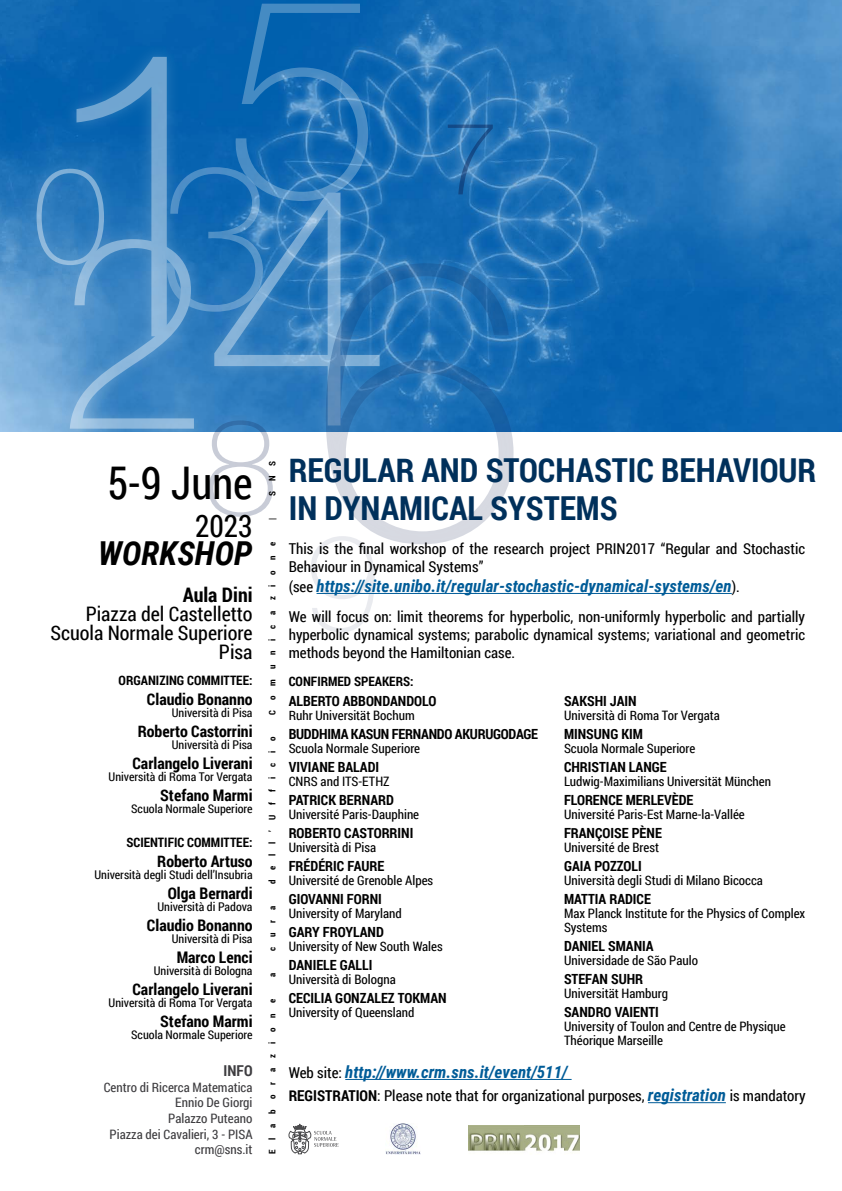
<style>
.page{position:relative;width:842px;height:1191px;background:#fff}
.page>*{position:absolute;margin:0;border:0;box-sizing:border-box;transform-origin:0 0}
.t1{font:45px "Roboto Condensed";color:#000;scale:.95 1}
.t2{font:700 33px/38px "Roboto Condensed";color:#00305b}
.t3{font:italic 700 33px "Roboto Condensed";color:#000}
.t4{font:31px "Roboto Condensed";color:#000;scale:.95 1}
.t5{font:20px/19px "Roboto Condensed";color:#000;text-align:right}
.t6{font:700 20px "Roboto Condensed";color:#000}
.t7{font:italic 700 17px "Roboto Condensed";color:#005c98}
.t8{font:700 16px "Roboto Condensed";color:#000}
.t9{font:15px/18px "Roboto Condensed";color:#000}
.t10{font:700 15px "Roboto Condensed";color:#3e3d40}
.t11{font:700 14px "Roboto Condensed";color:#000}
.t12{font:700 14px "Roboto Condensed";letter-spacing:-.02em;color:#000}
.t13{font:13px/14px "Roboto Condensed";color:#000}
.t14{font:13px/15.6px "Roboto Condensed";color:#3e3d40;text-align:right}
.t15{font:700 13px "Roboto Condensed";color:#000}
.t16{font:12px "Roboto Condensed";color:#000}
.t17{font:700 9px "Roboto Condensed";letter-spacing:1.09em;color:#000}
.s1{font-weight:400;font-style:normal;font-size:15px;color:#000}
.s2{font-weight:700}
.s3{font-weight:700;font-style:italic;font-size:17px;color:#005c98}
</style>
<div class="page">
<img style="left:0;top:0;width:842px;height:431px">
<div style="left:21px;top:42px;width:507px;height:604px;background:#fff;opacity:.46"></div>
<svg style="left:326px;top:263px;width:187px;height:281px"></svg>
<svg style="left:448px;top:125px;width:45px;height:69px"></svg>
<svg style="left:37px;top:4px;width:343px;height:513px"></svg>
<svg style="left:311px;top:536px;width:64px;height:96px"></svg>
<svg style="left:289px;top:1123px;width:49px;height:31px"></svg>
<hr style="left:317px;top:593px;width:415px;height:1px;background:#005c98">
<hr style="left:345px;top:1079px;width:227px;height:1px;background:#005c98">
<hr style="left:648px;top:1102px;width:78px;height:1px;background:#005c98">
<img style="left:385px;top:1123px;width:36px;height:31px">
<img style="left:468px;top:1125px;width:112px;height:27px">
<h1 class="t1" style="left:107px;top:452px;width:154px">5-9 June</h1>
<h3 class="t4" style="left:195px;top:504px;width:62px">2023</h3>
<h2 class="t3" style="left:98px;top:530px;width:156px">WORKSHOP</h2>
<h3 class="t6" style="left:183px;top:580px;width:71px">Aula Dini</h3>
<h3 class="t5" style="left:50px;top:603px;width:204px">Piazza del Castelletto<br>Scuola Normale Superiore<br>Pisa</h3>
<p class="t15" style="left:119px;top:671px;width:135px">ORGANIZING COMMITTEE:</p>
<p class="t8" style="left:147px;top:688px;width:107px">Claudio Bonanno</p>
<p class="t16" style="left:172px;top:704px;width:82px">Università di Pisa</p>
<p class="t8" style="left:138px;top:720px;width:116px">Roberto Castorrini</p>
<p class="t16" style="left:172px;top:736px;width:82px">Università di Pisa</p>
<p class="t8" style="left:132px;top:752px;width:122px">Carlangelo Liverani</p>
<p class="t16" style="left:109px;top:768px;width:145px">Università di Roma Tor Vergata</p>
<p class="t8" style="left:160px;top:784px;width:94px">Stefano Marmi</p>
<p class="t16" style="left:131px;top:800px;width:123px">Scuola Normale Superiore</p>
<p class="t15" style="left:127px;top:833px;width:127px">SCIENTIFIC COMMITTEE:</p>
<p class="t8" style="left:157px;top:849px;width:97px">Roberto Artuso</p>
<p class="t16" style="left:94px;top:866px;width:160px">Università degli Studi dell’Insubria</p>
<p class="t8" style="left:168px;top:881px;width:86px">Olga Bernardi</p>
<p class="t16" style="left:157px;top:898px;width:97px">Università di Padova</p>
<p class="t8" style="left:147px;top:913px;width:107px">Claudio Bonanno</p>
<p class="t16" style="left:172px;top:930px;width:82px">Università di Pisa</p>
<p class="t8" style="left:177px;top:945px;width:77px">Marco Lenci</p>
<p class="t16" style="left:154px;top:962px;width:100px">Università di Bologna</p>
<p class="t8" style="left:132px;top:977px;width:122px">Carlangelo Liverani</p>
<p class="t16" style="left:109px;top:994px;width:145px">Università di Roma Tor Vergata</p>
<p class="t8" style="left:160px;top:1009px;width:94px">Stefano Marmi</p>
<p class="t16" style="left:131px;top:1026px;width:123px">Scuola Normale Superiore</p>
<p class="t10" style="left:224px;top:1060px;width:30px">INFO</p>
<p class="t14" style="left:104px;top:1078px;width:150px">Centro di Ricerca Matematica<br>Ennio De Giorgi<br>Palazzo Puteano<br>Piazza dei Cavalieri, 3 - PISA crm@sns.it</p>
<p class="t17" style="left:266px;top:496px;width:37px;rotate:-90deg">SNS</p>
<p class="t17" style="left:266px;top:520px;width:4px;rotate:-90deg">|</p>
<p class="t17" style="left:266px;top:715px;width:175px;rotate:-90deg">Comunicazione</p>
<p class="t17" style="left:266px;top:884px;width:149px;rotate:-90deg">dell’Ufficio</p>
<p class="t17" style="left:266px;top:951px;width:47px;rotate:-90deg">cura</p>
<p class="t17" style="left:266px;top:977px;width:6px;rotate:-90deg">a</p>
<p class="t17" style="left:266px;top:1154px;width:156px;rotate:-90deg">Elaborazione</p>
<h2 class="t2" style="left:289px;top:449px;width:529px">REGULAR AND STOCHASTIC BEHAVIOUR<br>IN DYNAMICAL SYSTEMS</h2>
<p class="t9" style="left:289px;top:539px;width:518px">This is the final workshop of the research project PRIN2017 “Regular and Stochastic<br>Behaviour in Dynamical Systems”</p>
<h3 class="t7" style="left:289px;top:574px;width:453px"><span class="s1">(see</span> https://site.unibo.it/regular-stochastic-dynamical-systems/en<span class="s1">).</span></h3>
<p class="t9" style="left:289px;top:606px;width:518px;text-align:justify">We will focus on: limit theorems for hyperbolic, non-uniformly hyperbolic and partially hyperbolic dynamical systems; parabolic dynamical systems; variational and geometric methods beyond the Hamiltonian case.</p>
<p class="t15" style="left:289px;top:672px;width:126px">CONFIRMED SPEAKERS:</p>
<p class="t11" style="left:289px;top:691px;width:149px">ALBERTO ABBONDANDOLO</p>
<p class="t13" style="left:289px;top:707px;width:128px">Ruhr Universität Bochum</p>
<p class="t12" style="left:289px;top:724px;width:251px">BUDDHIMA KASUN FERNANDO AKURUGODAGE</p>
<p class="t13" style="left:289px;top:740px;width:133px">Scuola Normale Superiore</p>
<p class="t11" style="left:289px;top:757px;width:92px">VIVIANE BALADI</p>
<p class="t13" style="left:289px;top:773px;width:102px">CNRS and ITS-ETHZ</p>
<p class="t11" style="left:289px;top:790px;width:107px">PATRICK BERNARD</p>
<p class="t13" style="left:289px;top:806px;width:132px">Université Paris-Dauphine</p>
<p class="t11" style="left:289px;top:823px;width:126px">ROBERTO CASTORRINI</p>
<p class="t13" style="left:289px;top:839px;width:89px">Università di Pisa</p>
<p class="t11" style="left:289px;top:856px;width:97px">FRÉDÉRIC FAURE</p>
<p class="t13" style="left:289px;top:872px;width:146px">Université de Grenoble Alpes</p>
<p class="t11" style="left:289px;top:889px;width:95px">GIOVANNI FORNI</p>
<p class="t13" style="left:289px;top:905px;width:115px">University of Maryland</p>
<p class="t11" style="left:289px;top:922px;width:97px">GARY FROYLAND</p>
<p class="t13" style="left:289px;top:938px;width:156px">University of New South Wales</p>
<p class="t11" style="left:289px;top:955px;width:85px">DANIELE GALLI</p>
<p class="t13" style="left:289px;top:971px;width:109px">Università di Bologna</p>
<p class="t11" style="left:289px;top:988px;width:159px">CECILIA GONZALEZ TOKMAN</p>
<p class="t13" style="left:289px;top:1004px;width:127px">University of Queensland</p>
<p class="t11" style="left:564px;top:691px;width:74px">SAKSHI JAIN</p>
<p class="t13" style="left:564px;top:707px;width:157px">Università di Roma Tor Vergata</p>
<p class="t11" style="left:564px;top:724px;width:81px">MINSUNG KIM</p>
<p class="t13" style="left:564px;top:740px;width:133px">Scuola Normale Superiore</p>
<p class="t11" style="left:564px;top:757px;width:104px">CHRISTIAN LANGE</p>
<p class="t13" style="left:564px;top:773px;width:209px">Ludwig-Maximilians Universität München</p>
<p class="t11" style="left:564px;top:790px;width:131px">FLORENCE MERLEVÈDE</p>
<p class="t13" style="left:564px;top:806px;width:182px">Université Paris-Est Marne-la-Vallée</p>
<p class="t11" style="left:564px;top:823px;width:99px">FRANÇOISE PÈNE</p>
<p class="t13" style="left:564px;top:839px;width:97px">Université de Brest</p>
<p class="t11" style="left:564px;top:856px;width:79px">GAIA POZZOLI</p>
<p class="t13" style="left:564px;top:872px;width:201px">Università degli Studi di Milano Bicocca</p>
<p class="t11" style="left:564px;top:889px;width:88px">MATTIA RADICE</p>
<p class="t13" style="left:564px;top:905px;width:243px">Max Planck Institute for the Physics of Complex<br>Systems</p>
<p class="t11" style="left:564px;top:936px;width:91px">DANIEL SMANIA</p>
<p class="t13" style="left:564px;top:952px;width:136px">Universidade de São Paulo</p>
<p class="t11" style="left:564px;top:969px;width:81px">STEFAN SUHR</p>
<p class="t13" style="left:564px;top:985px;width:106px">Universität Hamburg</p>
<p class="t11" style="left:564px;top:1002px;width:96px">SANDRO VAIENTI</p>
<p class="t13" style="left:564px;top:1018px;width:223px">University of Toulon and Centre de Physique<br>Théorique Marseille</p>
<h3 class="t7" style="left:289px;top:1060px;width:280px"><span class="s1">Web site:</span> http://www.crm.sns.it/event/511/</h3>
<p class="t9" style="left:289px;top:1086px;width:518px"><span class="s2">REGISTRATION</span>: Please note that for organizational purposes, <span class="s3">registration</span> is mandatory</p>
</div>
